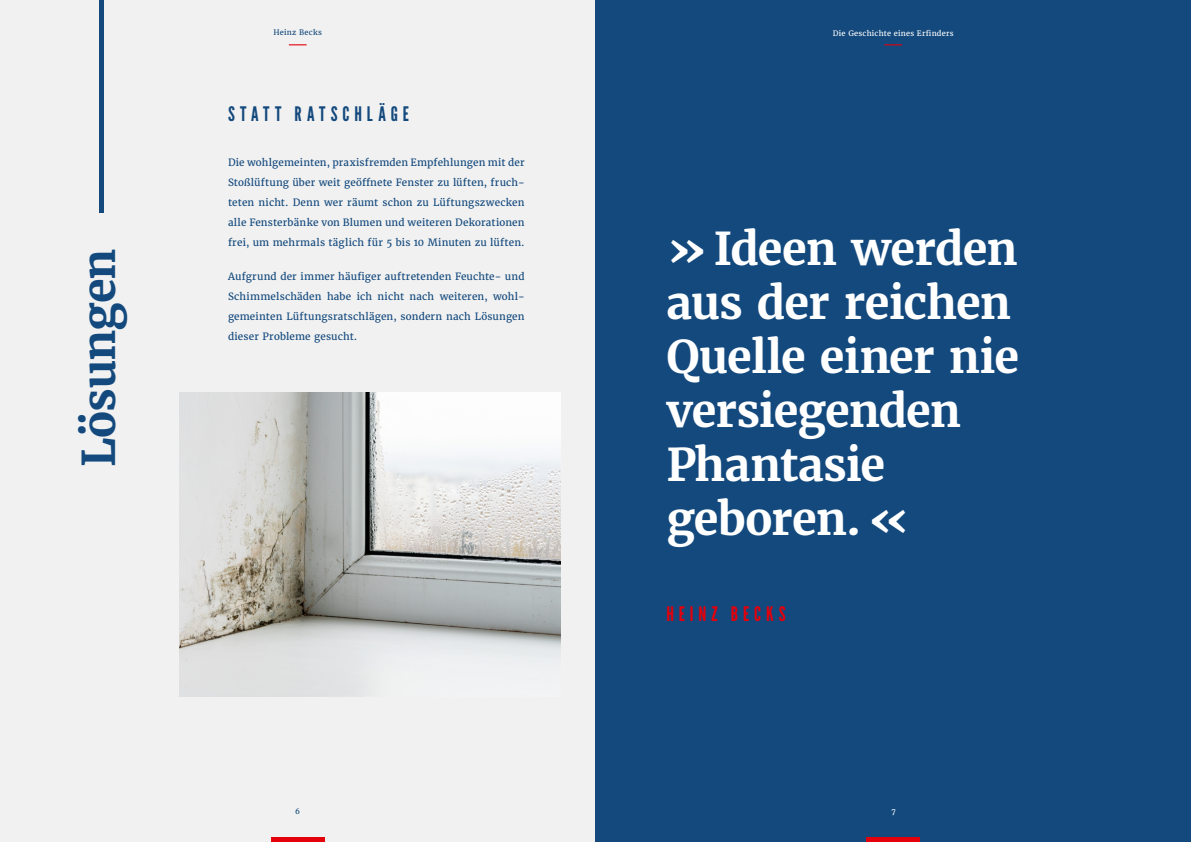
<style>
.page{position:relative;width:1191px;height:842px;background:#f1f1f1}
.page>*{position:absolute;margin:0;border:0;box-sizing:border-box;transform-origin:0 0}
.t1{font:700 45px/54px "Merriweather";letter-spacing:-.02em;color:#fff}
.t2{font:700 45px "Merriweather";letter-spacing:-.02em;color:#13497d}
.t3{font:20px "League Gothic";letter-spacing:.25em;color:#13497d}
.t4{font:20px "League Gothic";letter-spacing:.25em;color:#e3000b}
.t5{font:10px/20px "Merriweather";letter-spacing:.015em;color:#13497d;text-align:justify}
.t6{font:7.5px "Merriweather";letter-spacing:.03em;color:#fff}
.t7{font:7.5px "Merriweather";letter-spacing:.035em;color:#13497d}
</style>
<div class="page">
<div style="left:595px;top:0;width:596px;height:842px;background:#13497d"></div>
<svg style="left:289px;top:44px;width:17px;height:1px"></svg>
<div style="left:271px;top:837px;width:53px;height:5px;background:#e3000b"></div>
<hr style="left:99px;top:0;width:4px;height:213px;background:#13497d">
<div style="left:866px;top:837px;width:53px;height:5px;background:#e3000b"></div>
<img style="left:180px;top:393px;width:380px;height:304px">
<svg style="left:884px;top:44px;width:18px;height:1px"></svg>
<h1 class="t2" style="left:70px;top:467px;width:220px;rotate:-90deg">Lösungen</h1>
<p class="t7" style="left:273px;top:28px;width:50px">Heinz Becks</p>
<h2 class="t3" style="left:228px;top:102px;width:182px">STATT RATSCHLÄGE</h2>
<p class="t5" style="left:228px;top:153px;width:298px">Die wohlgemeinten, praxisfremden Empfehlungen mit der Stoßlüftung über weit geöffnete Fenster zu lüften, fruch&shy;teten nicht. Denn wer räumt schon zu Lüftungszwecken alle Fensterbänke von Blumen und weiteren Dekorationen frei, um mehrmals täglich für 5 bis 10 Minuten zu lüften.</p>
<p class="t5" style="left:228px;top:266px;width:298px">Aufgrund der immer häufiger auftretenden Feuchte- und Schimmelschäden habe ich nicht nach weiteren, wohl&shy;gemeinten Lüftungsratschlägen, sondern nach Lösungen dieser Probleme gesucht.</p>
<p class="t7" style="left:295px;top:806px;width:6px">6</p>
<p class="t6" style="left:833px;top:29px;width:122px">Die Geschichte eines Erfinders</p>
<h1 class="t1" style="left:666px;top:222px;width:354px">»Ideen werden aus der reichen<br>Quelle einer nie versiegenden<br>Phantasie geboren.«</h1>
<h2 class="t4" style="left:666px;top:602px;width:121px">HEINZ BECKS</h2>
<p class="t6" style="left:891px;top:806px;width:6px">7</p>
</div>
